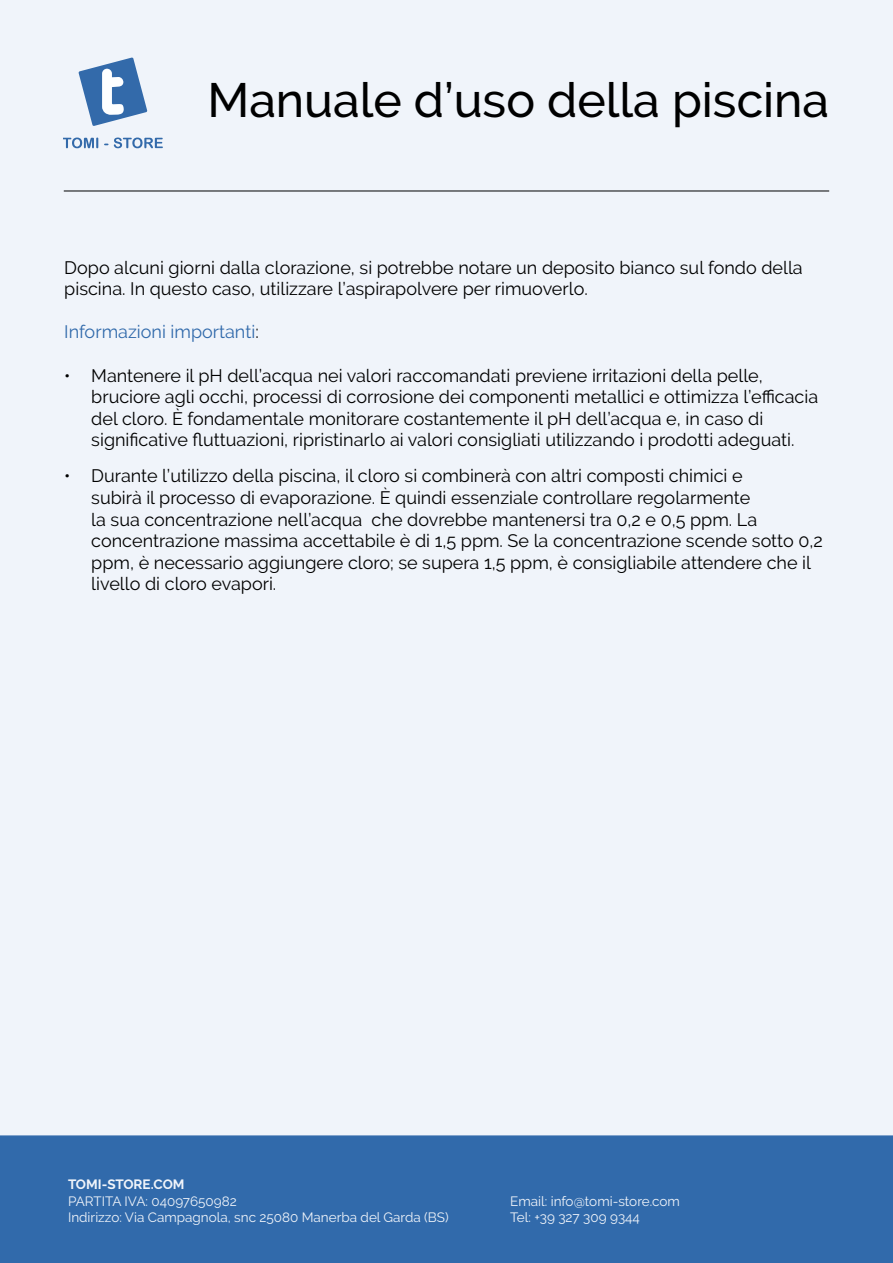
<style>
.page{position:relative;width:893px;height:1263px;background:#fff}
.page>*{position:absolute;margin:0;border:0;box-sizing:border-box;transform-origin:0 0}
.t1{font:500 48px "Raleway";color:#000}
.t2{font:18px/21.6px "Raleway";color:#000}
.t3{font:18px "Raleway";color:#316aab}
.t4{font:13.5px/16.2px "Raleway";color:#f0f4fa}
.t5{font:700 13.5px "Raleway";color:#f0f4fa}
.s1{color:#000}
</style>
<div class="page">
<div style="left:0;top:0;width:893px;height:1135px;background:#f0f4fa"></div>
<hr style="left:64px;top:191px;width:765px;height:1px;background:#000">
<div style="left:0;top:1135px;width:893px;height:128px;background:#316aab;border:2px solid #316aab"></div>
<svg style="left:78px;top:57px;width:69px;height:69px"></svg>
<svg style="left:63px;top:138px;width:35px;height:10px"></svg>
<svg style="left:114px;top:138px;width:48px;height:10px"></svg>
<h1 class="t1" style="left:208px;top:82px;width:623px">Manuale d’uso della piscina</h1>
<p class="t2" style="left:64px;top:256px;width:740px">Dopo alcuni giorni dalla clorazione, si potrebbe notare un deposito bianco sul fondo della piscina. In questo caso, utilizzare l’aspirapolvere per rimuoverlo.</p>
<p class="t3" style="left:64px;top:322px;width:196px">Informazioni importanti<span class="s1">:</span></p>
<p class="t2" style="left:91px;top:365px;width:728px;text-indent:-27px">• Mantenere il pH dell’acqua nei valori raccomandati previene irritazioni della pelle, bruciore agli occhi, processi di corrosione dei componenti metallici e ottimizza l’efficacia del cloro. È fondamentale monitorare costantemente il pH dell’acqua e, in caso di significative fluttuazioni, ripristinarlo ai valori consigliati utilizzando i prodotti adeguati.</p>
<p class="t2" style="left:91px;top:465px;width:733px;text-indent:-27px">• Durante l’utilizzo della piscina, il cloro si combinerà con altri composti chimici e<br>subirà il processo di evaporazione. È quindi essenziale controllare regolarmente<br>la sua concentrazione nell’acqua che dovrebbe mantenersi tra 0,2 e 0,5 ppm. La concentrazione massima accettabile è di 1,5 ppm. Se la concentrazione scende sotto 0,2 ppm, è necessario aggiungere cloro; se supera 1,5 ppm, è consigliabile attendere che il livello di cloro evapori.</p>
<p class="t5" style="left:68px;top:1177px;width:118px">TOMI-STORE.COM</p>
<p class="t4" style="left:68px;top:1194px;width:382px">PARTITA IVA: 04097650982<br>Indirizzo: Via Campagnola, snc 25080 Manerba del Garda (BS)</p>
<p class="t4" style="left:510px;top:1194px;width:171px">Email: info@tomi-store.com<br>Tel: +39 327 309 9344</p>
</div>
